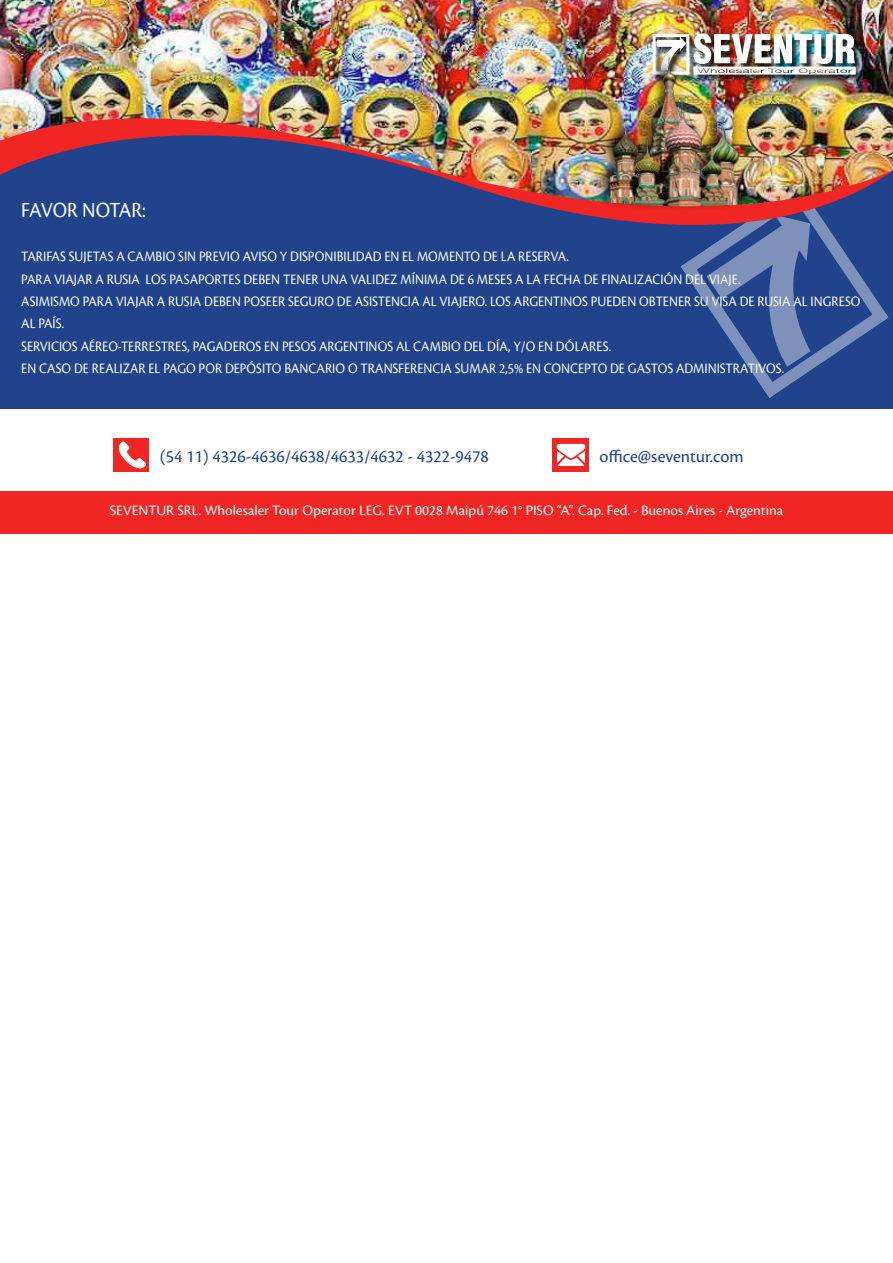
<style>
.page{position:relative;width:893px;height:1263px;background:#fff}
.page>*{position:absolute;margin:0;border:0;box-sizing:border-box;transform-origin:0 0}
.t1{font:22.5px "Cronos Pro";letter-spacing:-.03em;color:#fff;scale:.9 1}
.t2{font:18px "Cronos Pro";color:#20438b}
.t3{font:15px/22.4px "Cronos Pro";color:#fff;scale:.9 1}
.t4{font:15px "Cronos Pro";color:#fff}
</style>
<div class="page">
<div style="left:0;top:132px;width:893px;height:276px;background:#20438b"></div>
<svg style="left:700px;top:296px;width:189px;height:102px"></svg>
<div style="left:0;top:491px;width:893px;height:43px;background:#ef2623"></div>
<div style="left:553px;top:438px;width:36px;height:34px;background:#ef2623"></div>
<svg style="left:557px;top:444px;width:28px;height:22px"></svg>
<div style="left:114px;top:438px;width:35px;height:34px;background:#ef2623"></div>
<svg style="left:118px;top:441px;width:28px;height:28px"></svg>
<svg style="left:555px;top:209px;width:319px;height:87px"></svg>
<img style="left:0;top:0;width:893px;height:209px">
<div style="left:653px;top:34px;width:211px;height:49px;background:#000;opacity:.77"></div>
<div style="left:653px;top:34px;width:36px;height:41px;border:3px solid #fff"></div>
<svg style="left:657px;top:37px;width:29px;height:10px"></svg>
<img style="left:694px;top:33px;width:162px;height:42px">
<div style="left:595px;top:47px;width:151px;height:163px;background:#000;opacity:.69"></div>
<img style="left:532px;top:54px;width:212px;height:154px">
<h1 class="t1" style="left:21px;top:197px;width:140px">FAVOR NOTAR:</h1>
<p class="t3" style="left:21px;top:245px;width:485px">TARIFAS SUJETAS A CAMBIO SIN PREVIO AVISO Y DISPON IBILIDAD EN EL MOMENTO</p>
<p class="t3" style="left:483px;top:245px;width:97px">DE LA RESERVA.</p>
<p class="t3" style="left:21px;top:268px;width:300px">PARA VIAJAR A RUSIA LOS PASAPORTES DEBEN TENE</p>
<p class="t3" style="left:21px;top:268px;width:800px;text-indent:290px">R UNA VALIDEZ MÍNIMA DE 6 MESES A LA FECHA DE FINALIZACIÓN DEL VIAJE.<br>ASIMISMO PARA VIAJAR A RUSIA DEBEN POSEER SEGURO DE ASISTENC</p>
<p class="t3" style="left:408px;top:290px;width:285px">IA AL VIAJERO. LOS ARGENTINOS PUEDEN OBTENE</p>
<p class="t3" style="left:684px;top:290px;width:196px">R SU VISA DE RUSIA AL INGRESO</p>
<p class="t3" style="left:21px;top:313px;width:657px">AL PAÍS.<br>SERVICIOS AÉREO-TERRESTRES, PAGADEROS EN PESOS ARGENTINOS AL CAMBIO DEL DÍA, Y/O EN DÓLARES.<br>EN CASO DE REALIZAR EL PAGO POR DEPÓSITO BANCARIO O TRANSFERENCIA SUMAR 2,5% EN CONCE</p>
<p class="t3" style="left:584px;top:357px;width:224px">PTO DE GASTOS ADMINISTRATIVOS.</p>
<p class="t2" style="left:160px;top:446px;width:331px">(54 11) 4326-4636/4638/4633/4632 - 4322-9478</p>
<p class="t2" style="left:600px;top:446px;width:146px">office@seventur.com</p>
<p class="t4" style="left:110px;top:502px;width:675px">SEVENTUR SRL. Wholesaler Tour Operator LEG. EVT 0028 Maipú 746 1° PISO “A”. Cap. Fed. - Buenos Aires - Argentina</p>
</div>
